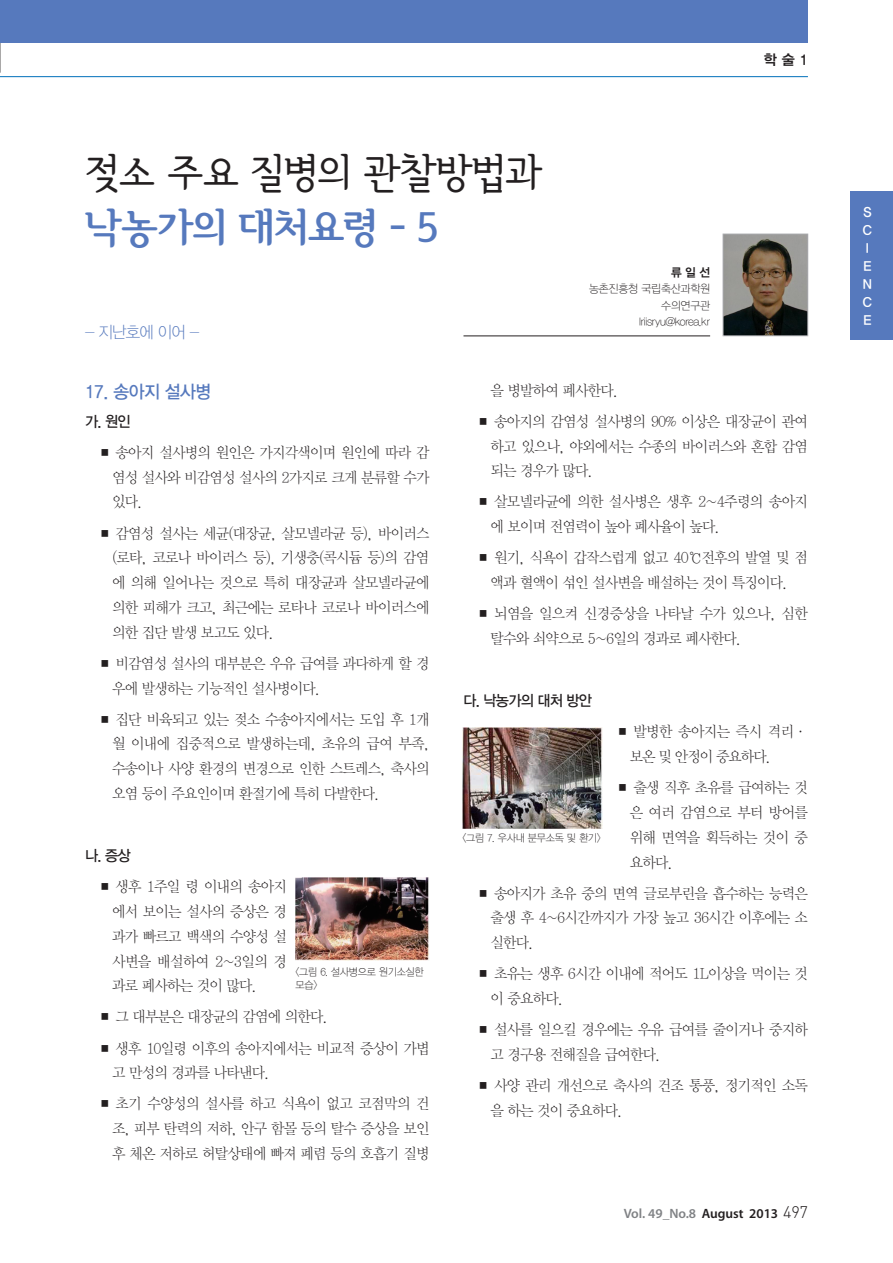
<style>
.page{position:relative;width:893px;height:1263px;background:#fff}
.page>*{position:absolute;margin:0;border:0;box-sizing:border-box;transform-origin:0 0}
.t1{font:42px "Seoul Hangang M";letter-spacing:-.025em;color:#231f20}
.t2{font:42px "Seoul Hangang EB";letter-spacing:-.025em;color:#5679bd}
.t3{font:18px "YDIYGO330";letter-spacing:-.025em;color:#5679bd;scale:.95 1}
.t4{font:16.5px "YDIYGO310";letter-spacing:-.05em;color:#5679bd;scale:.95 1}
.t5{font:15px/24.8px "YDIY Mj O310";letter-spacing:-.05em;color:#231f20;text-align:justify;scale:.95 1}
.t6{font:15px "YDIYGO330";letter-spacing:-.05em;color:#231f20;scale:.95 1}
.t7{font:14.25px "YDIYGO340";color:#231f20}
.t8{font:600 13.5px "Myriad Pro";color:#808285}
.t9{font:13.5px "YDIYGO340";color:#fff}
.t10{font:12px "YDIYGO340";color:#231f20}
.t11{font:11.25px "YDIYGO310";letter-spacing:-.025em;color:#231f20}
.t12{font:10.5px/12.6px "YDIYGO310";letter-spacing:-.025em;color:#231f20;scale:.95 1}
.s1{color:#231f20}
.s2{font-family:"Dinlig";font-weight:400;font-size:16.5px;color:#231f20}
</style>
<div class="page">
<svg style="left:0;top:43px;width:1px;height:29px"></svg>
<hr style="left:463px;top:336px;width:247px;height:1px;background:#231f20">
<img style="left:725px;top:236px;width:81px;height:98px">
<div style="left:723px;top:234px;width:85px;height:102px;border:1px solid #a8a9ad"></div>
<div style="left:0;top:0;width:808px;height:43px;background:#5679bd"></div>
<hr style="left:0;top:76px;width:808px;height:1px;background:#006fba">
<div style="left:850px;top:191px;width:43px;height:149px;background:#5679bd"></div>
<img style="left:296px;top:877px;width:133px;height:84px">
<img style="left:462px;top:727px;width:141px;height:101px">
<p class="t1" style="left:85px;top:150px;width:459px">젖소 주요 질병의 관찰방법과</p>
<p class="t2" style="left:85px;top:196px;width:354px">낙농가의 대처요령 - 5</p>
<p class="t4" style="left:85px;top:323px;width:122px">- 지난호에 이어 -</p>
<p class="t10" style="left:671px;top:266px;width:41px">류 일 선</p>
<p class="t11" style="left:589px;top:283px;width:123px">농촌진흥청 국립축산과학원</p>
<p class="t11" style="left:661px;top:299px;width:51px">수의연구관</p>
<p class="t11" style="left:639px;top:316px;width:72px">lriisryu@korea.kr</p>
<p class="t7" style="left:764px;top:51px;width:46px">학 술 1</p>
<p class="t3" style="left:85px;top:382px;width:134px">17. 송아지 설사병</p>
<p class="t6" style="left:85px;top:413px;width:49px">가. 원인</p>
<p class="t5" style="left:112px;top:441px;width:336px;text-indent:-14px">■ 송아지 설사병의 원인은 가지각색이며 원인에 따라 감 염성 설사와 비감염성 설사의 2가지로 크게 분류할 수가 있다.</p>
<p class="t5" style="left:112px;top:521px;width:336px;text-indent:-14px">■ 감염성 설사는 세균(대장균, 살모넬라균 등), 바이러스 (로타, 코로나 바이러스 등), 기생충(콕시듐 등)의 감염 에 의해 일어나는 것으로 특히 대장균과 살모넬라균에 의한 피해가 크고, 최근에는 로타나 코로나 바이러스에 의한 집단 발생 보고도 있다.</p>
<p class="t5" style="left:112px;top:651px;width:336px;text-indent:-14px">■ 비감염성 설사의 대부분은 우유 급여를 과다하게 할 경 우에 발생하는 기능적인 설사병이다.</p>
<p class="t5" style="left:112px;top:707px;width:336px;text-indent:-14px">■ 집단 비육되고 있는 젖소 수송아지에서는 도입 후 1개 월 이내에 집중적으로 발생하는데, 초유의 급여 부족, 수송이나 사양 환경의 변경으로 인한 스트레스, 축사의 오염 등이 주요인이며 환절기에 특히 다발한다.</p>
<p class="t6" style="left:85px;top:847px;width:49px">나. 증상</p>
<p class="t5" style="left:112px;top:875px;width:186px;text-indent:-14px">■ 생후 1주일 령 이내의 송아지 에서 보이는 설사의 증상은 경 과가 빠르고 백색의 수양성 설 사변을 배설하여 2~3일의 경 과로 폐사하는 것이 많다.</p>
<p class="t5" style="left:98px;top:1005px;width:244px">■ 그 대부분은 대장균의 감염에 의한다.</p>
<p class="t5" style="left:112px;top:1036px;width:336px;text-indent:-14px">■ 생후 10일령 이후의 송아지에서는 비교적 증상이 가볍 고 만성의 경과를 나타낸다.</p>
<p class="t5" style="left:112px;top:1092px;width:336px;text-indent:-14px">■ 초기 수양성의 설사를 하고 식욕이 없고 코점막의 건 조, 피부 탄력의 저하, 안구 함몰 등의 탈수 증상을 보인 후 체온 저하로 허탈상태에 빠져 폐렴 등의 호흡기 질병</p>
<p class="t12" style="left:296px;top:966px;width:136px">&lt;그림 6. 설사병으로 원기소실한 모습&gt;</p>
<p class="t5" style="left:490px;top:378px;width:136px">을 병발하여 폐사한다.</p>
<p class="t5" style="left:490px;top:410px;width:336px;text-indent:-14px">■ 송아지의 감염성 설사병의 90% 이상은 대장균이 관여 하고 있으나, 야외에서는 수종의 바이러스와 혼합 감염 되는 경우가 많다.</p>
<p class="t5" style="left:490px;top:490px;width:336px;text-indent:-14px">■ 살모넬라균에 의한 설사병은 생후 2~4주령의 송아지 에 보이며 전염력이 높아 폐사율이 높다.</p>
<p class="t5" style="left:476px;top:546px;width:351px;text-align:center">■ 원기, 식욕이 갑작스럽게 없고 40℃전후의 발열 및 점 액과 혈액이 섞인 설사변을 배설하는 것이 특징이다.</p>
<p class="t5" style="left:490px;top:602px;width:336px;text-indent:-14px">■ 뇌염을 일으켜 신경증상을 나타날 수가 있으나, 심한 탈수와 쇠약으로 5~6일의 경과로 폐사한다.</p>
<p class="t6" style="left:463px;top:692px;width:137px">다. 낙농가의 대처 방안</p>
<p class="t5" style="left:630px;top:720px;width:189px;text-indent:-14px">■ 발병한 송아지는 즉시 격리· 보온 및 안정이 중요하다.</p>
<p class="t5" style="left:630px;top:776px;width:189px;text-indent:-14px">■ 출생 직후 초유를 급여하는 것 은 여러 감염으로 부터 방어를 위해 면역을 획득하는 것이 중 요하다.</p>
<p class="t5" style="left:490px;top:881px;width:336px;text-indent:-14px">■ 송아지가 초유 중의 면역 글로부린을 흡수하는 능력은 출생 후 4~6시간까지가 가장 높고 36시간 이후에는 소 실한다.</p>
<p class="t5" style="left:490px;top:962px;width:336px;text-indent:-14px">■ 초유는 생후 6시간 이내에 적어도 1L이상을 먹이는 것 이 중요하다.</p>
<p class="t5" style="left:490px;top:1018px;width:336px;text-indent:-14px">■ 설사를 일으킬 경우에는 우유 급여를 줄이거나 중지하 고 경구용 전해질을 급여한다.</p>
<p class="t5" style="left:490px;top:1074px;width:336px;text-indent:-14px">■ 사양 관리 개선으로 축사의 건조 통풍, 정기적인 소독 을 하는 것이 중요하다.</p>
<p class="t12" style="left:462px;top:831px;width:147px">&lt;그림 7. 우사내 분무소독 및 환기&gt;</p>
<p class="t8" style="left:624px;top:1205px;width:186px">Vol. 49_No.8 <span class="s1">August 2013</span> <span class="s2">497</span></p>
<p class="t9" style="left:863px;top:204px;width:10px">S</p>
<p class="t9" style="left:863px;top:222px;width:11px">C</p>
<p class="t9" style="left:866px;top:240px;width:5px">I</p>
<p class="t9" style="left:863px;top:258px;width:10px">E</p>
<p class="t9" style="left:863px;top:276px;width:11px">N</p>
<p class="t9" style="left:863px;top:294px;width:11px">C</p>
<p class="t9" style="left:863px;top:312px;width:10px">E</p>
</div>
